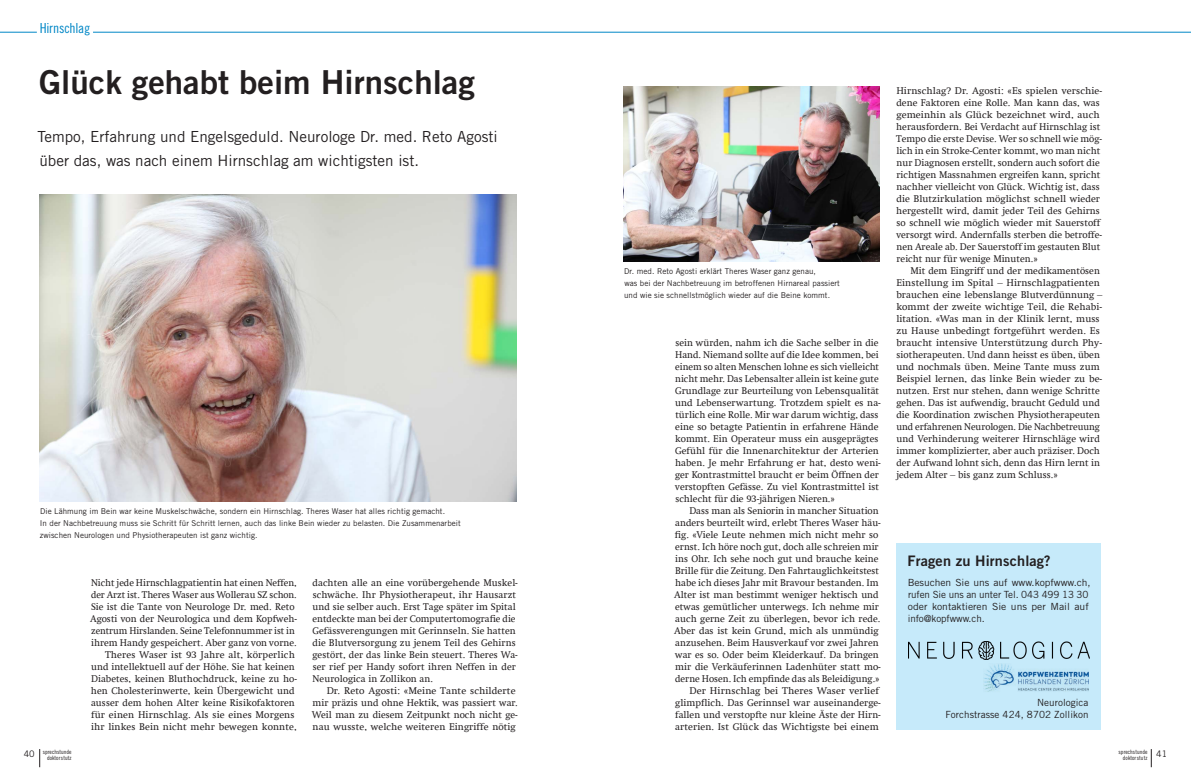
<style>
.page{position:relative;width:1191px;height:780px;background:#fff}
.page>*{position:absolute;margin:0;border:0;box-sizing:border-box;transform-origin:0 0}
.t1{font:33px "Trade Gothic LT Std Bd 2";color:#231f20}
.t2{font:15.2px/24px "Trade Gothic LT Std";color:#231f20}
.t3{font:14.5px "Trade Gothic LT Std Bd 2";letter-spacing:.01em;color:#231f20}
.t4{font:13.9px "Trade Gothic LT Std Cn 18";letter-spacing:-.015em;color:#0087c6}
.t5{font:9.9px/12px "Swift Com";color:#231f20}
.t6{font:9.9px/12px "Trade Gothic LT Std";color:#231f20;scale:1.04 1}
.t7{font:9.9px/12px "Trade Gothic LT Std";color:#231f20;text-align:right}
.t8{font:9px "Trade Gothic LT Std";color:#231f20}
.t9{font:8px/12px "Trade Gothic LT Std";letter-spacing:.005em;color:#231f20}
.t10{font:6px/6px "Trade Gothic LT Std Cn 18";letter-spacing:.005em;color:#231f20;text-align:right}
</style>
<div class="page">
<svg style="left:1151px;top:749px;width:1px;height:18px"></svg>
<svg style="left:40px;top:749px;width:1px;height:18px"></svg>
<hr style="left:0;top:32px;width:1191px;height:1px;background:#0087c6">
<hr style="left:37px;top:29px;width:56px;height:4px;background:#fff">
<img style="left:624px;top:86px;width:255px;height:176px">
<img style="left:40px;top:195px;width:476px;height:307px">
<div style="left:896px;top:543px;width:204px;height:187px;background:#c6eafa"></div>
<img style="left:984px;top:663px;width:104px;height:29px">
<img style="left:908px;top:641px;width:181px;height:18px">
<h3 class="t4" style="left:40px;top:19px;width:52px">Hirnschlag</h3>
<h1 class="t1" style="left:39px;top:61px;width:437px">Glück gehabt beim Hirnschlag</h1>
<h2 class="t2" style="left:37px;top:124px;width:462px">Tempo, Erfahrung und Engelsgeduld. Neurologe Dr. med. Reto Agosti über das, was nach einem Hirnschlag am wichtigsten ist.</h2>
<p class="t9" style="left:40px;top:505px;width:422px">Die Lähmung im Bein war keine Muskelschwäche, sondern ein Hirnschlag. Theres Waser hat alles richtig gemacht.<br>In der Nachbetreuung muss sie Schritt für Schritt lernen, auch das linke Bein wieder zu belasten. Die Zusammenarbeit zwischen Neurologen und Physiotherapeuten ist ganz wichtig.</p>
<p class="t5" style="left:90px;top:576px;width:208px;text-align:right">Nicht jede Hirnschlagpatientin hat einen Neffen, der Arzt ist. Theres Waser aus Wollerau SZ schon.<br>Sie ist die Tante von Neurologe Dr. med. Reto Agosti von der Neurologica und dem Kopfweh&shy;zentrum Hirslanden. Seine Telefonnummer ist in ihrem Handy gespeichert. Aber ganz von vorne.<br>Theres Waser ist 93 Jahre alt, körperlich und intellektuell auf der Höhe. Sie hat keinen Diabetes, keinen Bluthochdruck, keine zu ho&shy;hen Cholesterinwerte, kein Übergewicht und ausser dem hohen Alter keine Risikofaktoren für einen Hirnschlag. Als sie eines Morgens ihr linkes Bein nicht mehr bewegen konnte,</p>
<p class="t5" style="left:312px;top:576px;width:207px">dachten alle an eine vorübergehende Muskel&shy;schwäche. Ihr Physiotherapeut, ihr Hausarzt und sie selber auch. Erst Tage später im Spital entdeckte man bei der Computertomografie die Gefässverengungen mit Gerinnseln. Sie hatten die Blutversorgung zu jenem Teil des Gehirns gestört, der das linke Bein steuert. Theres Wa&shy;ser rief per Handy sofort ihren Neffen in der Neurologica in Zollikon an.</p>
<p class="t5" style="left:312px;top:684px;width:207px;text-indent:15px">Dr. Reto Agosti: «Meine Tante schilderte mir präzis und ohne Hektik, was passiert war.<br>Weil man zu diesem Zeitpunkt noch nicht ge&shy;nau wusste, welche weiteren Eingriffe nötig</p>
<p class="t9" style="left:624px;top:265px;width:217px">Dr. med. Reto Agosti erklärt Theres Waser ganz genau,<br>was bei der Nachbetreuung im betroffenen Hirnareal passiert und wie sie schnellstmöglich wieder auf die Beine kommt.</p>
<p class="t5" style="left:675px;top:336px;width:207px">sein würden, nahm ich die Sache selber in die Hand. Niemand sollte auf die Idee kommen, bei einem so alten Menschen lohne es sich vielleicht nicht mehr. Das Lebensalter allein ist keine gute Grundlage zur Beurteilung von Lebensqualität und Lebenserwartung. Trotzdem spielt es na&shy;türlich eine Rolle. Mir war darum wichtig, dass eine so betagte Patientin in erfahrene Hände kommt. Ein Operateur muss ein ausgeprägtes Gefühl für die Innenarchitektur der Arterien haben. Je mehr Erfahrung er hat, desto weni&shy;ger Kontrastmittel braucht er beim Öffnen der verstopften Gefässe. Zu viel Kontrastmittel ist schlecht für die 93-jährigen Nieren.»</p>
<p class="t5" style="left:674px;top:504px;width:208px;text-align:right">Dass man als Seniorin in mancher Situation anders beurteilt wird, erlebt Theres Waser häu&shy;fig. «Viele Leute nehmen mich nicht mehr so ernst. Ich höre noch gut, doch alle schreien mir ins Ohr. Ich sehe noch gut und brauche keine Brille für die Zeitung. Den Fahrtauglichkeitstest habe ich dieses Jahr mit Bravour bestanden. Im Alter ist man bestimmt weniger hektisch und etwas gemütlicher unterwegs. Ich nehme mir auch gerne Zeit zu überlegen, bevor ich rede.<br>Aber das ist kein Grund, mich als unmündig anzusehen. Beim Hausverkauf vor zwei Jahren war es so. Oder beim Kleiderkauf. Da bringen mir die Verkäuferinnen Ladenhüter statt mo&shy;derne Hosen. Ich empfinde das als Beleidigung.» Der Hirnschlag bei Theres Waser verlief glimpflich. Das Gerinnsel war auseinanderge&shy;fallen und verstopfte nur kleine Äste der Hirn&shy;arterien. Ist Glück das Wichtigste bei einem</p>
<p class="t5" style="left:896px;top:84px;width:207px">Hirnschlag? Dr. Agosti: «Es spielen verschie&shy;dene Faktoren eine Rolle. Man kann das, was gemeinhin als Glück bezeichnet wird, auch herausfordern. Bei Verdacht auf Hirnschlag ist Tempo die erste Devise. Wer so schnell wie mög&shy;lich in ein Stroke-Center kommt, wo man nicht nur Diagnosen erstellt, sondern auch sofort die richtigen Massnahmen ergreifen kann, spricht nachher vielleicht von Glück. Wichtig ist, dass die Blutzirkulation möglichst schnell wieder hergestellt wird, damit jeder Teil des Gehirns so schnell wie möglich wieder mit Sauerstoff versorgt wird. Andernfalls sterben die betroffe&shy;nen Areale ab. Der Sauerstoff im gestauten Blut reicht nur für wenige Minuten.»</p>
<p class="t5" style="left:896px;top:264px;width:207px;text-indent:14px">Mit dem Eingriff und der medikamentösen Einstellung im Spital – Hirnschlagpatienten brauchen eine lebenslange Blutverdünnung – kommt der zweite wichtige Teil, die Rehabi&shy;litation. «Was man in der Klinik lernt, muss zu Hause unbedingt fortgeführt werden. Es braucht intensive Unterstützung durch Phy&shy;siotherapeuten. Und dann heisst es üben, üben und nochmals üben. Meine Tante muss zum Beispiel lernen, das linke Bein wieder zu be&shy;nutzen. Erst nur stehen, dann wenige Schritte gehen. Das ist aufwendig, braucht Geduld und die Koordination zwischen Physiotherapeuten und erfahrenen Neurologen. Die Nachbetreuung und Verhinderung weiterer Hirnschläge wird immer komplizierter, aber auch präziser. Doch der Aufwand lohnt sich, denn das Hirn lernt in jedem Alter – bis ganz zum Schluss.»</p>
<h3 class="t3" style="left:907px;top:551px;width:145px">Fragen zu Hirnschlag?</h3>
<p class="t6" style="left:907px;top:576px;width:177px">Besuchen Sie uns auf www.kopfwww.ch, rufen Sie uns an unter Tel. 043 499 13 30 oder kontaktieren Sie uns per Mail auf info@kopfwww.ch.</p>
<p class="t7" style="left:945px;top:696px;width:145px">Neurologica<br>Forchstrasse 424, 8702 Zollikon</p>
<p class="t10" style="left:43px;top:748px;width:30px">sprechstunde doktor stutz</p>
<p class="t10" style="left:1118px;top:748px;width:30px">sprechstunde doktor stutz</p>
<p class="t8" style="left:24px;top:748px;width:12px">40</p>
<p class="t8" style="left:1156px;top:748px;width:12px">41</p>
</div>
